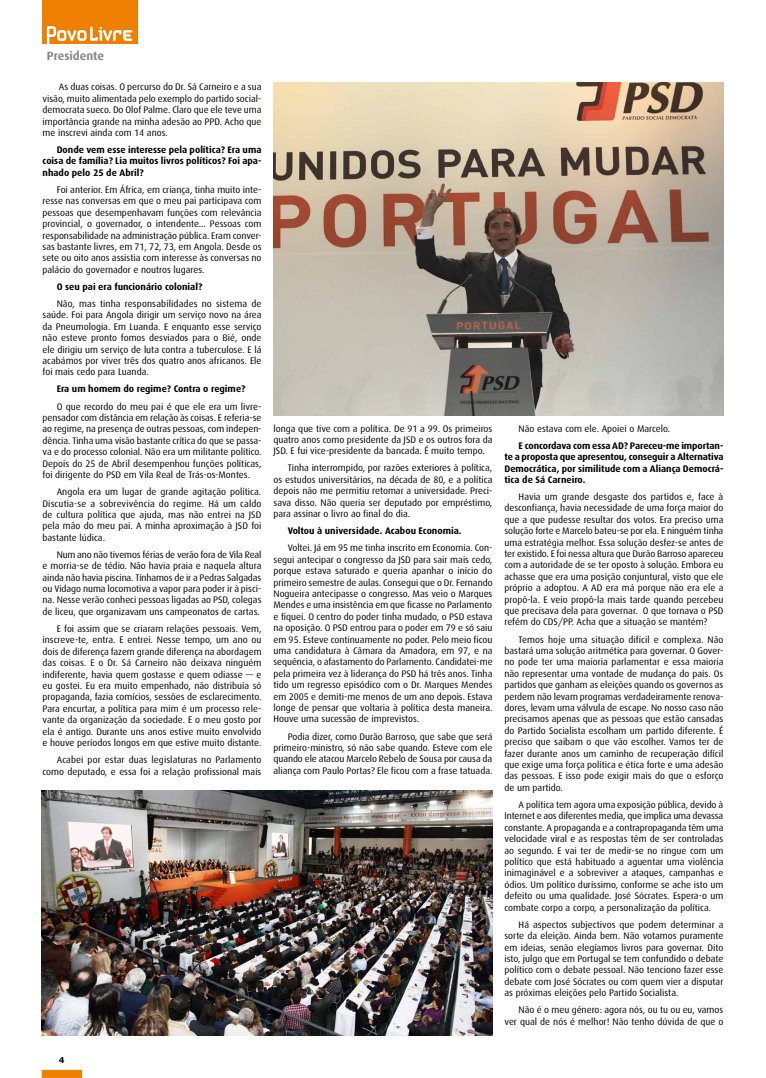
<style>
.page{position:relative;width:766px;height:1078px;background:#fff}
.page>*{position:absolute;margin:0;border:0;box-sizing:border-box;transform-origin:0 0}
.t1{font:700 12px "Dax";color:#87888a}
.t2{font:9.5px/11.4px "Dax";color:#000;text-align:justify}
.t3{font:700 9.5px/11.4px "Dax";color:#000;text-align:justify}
.t4{font:700 8px "Verdana";color:#000}
</style>
<div class="page">
<div style="left:42px;top:1069px;width:40px;height:8px;background:#ee7f00;border:1px solid #ee7f00"></div>
<img style="left:273px;top:83px;width:450px;height:332px">
<img style="left:41px;top:790px;width:451px;height:245px">
<div style="left:43px;top:0;width:95px;height:44px;background:#ee7f00"></div>
<svg style="left:47px;top:26px;width:85px;height:18px"></svg>
<p class="t1" style="left:47px;top:49px;width:59px">Presidente</p>
<p class="t2" style="left:43px;top:81px;width:220px;text-indent:16px">As duas coisas. O percurso do Dr. Sá Carneiro e a sua visão, muito alimentada pelo exemplo do partido social&shy;democrata sueco. Do Olof Palme. Claro que ele teve uma importância grande na minha adesão ao PPD. Acho que me inscrevi ainda com 14 anos.</p>
<p class="t3" style="left:43px;top:144px;width:220px;text-indent:14px">Donde vem esse interesse pela política? Era uma coisa de família? Lia muitos livros políticos? Foi apa&shy;nhado pelo 25 de Abril?</p>
<p class="t2" style="left:43px;top:184px;width:220px;text-indent:14px">Foi anterior. Em África, em criança, tinha muito inte&shy;resse nas conversas em que o meu pai participava com pessoas que desempenhavam funções com relevância provincial, o governador, o intendente... Pessoas com responsabilidade na administração pública. Eram conver&shy;sas bastante livres, em 71, 72, 73, em Angola. Desde os sete ou oito anos assistia com interesse às conversas no palácio do governador e noutros lugares.</p>
<p class="t3" style="left:57px;top:281px;width:147px">O seu pai era funcionário colonial?</p>
<p class="t2" style="left:43px;top:298px;width:220px;text-indent:14px">Não, mas tinha responsabilidades no sistema de saúde. Foi para Angola dirigir um serviço novo na área da Pneumologia. Em Luanda. E enquanto esse serviço não esteve pronto fomos desviados para o Bié, onde ele dirigiu um serviço de luta contra a tuberculose. E lá acabámos por viver três dos quatro anos africanos. Ele foi mais cedo para Luanda.</p>
<p class="t3" style="left:57px;top:383px;width:190px">Era um homem do regime? Contra o regime?</p>
<p class="t2" style="left:43px;top:400px;width:220px;text-indent:14px">O que recordo do meu pai é que ele era um livre&shy;pensador com distância em relação às coisas. E referia-se ao regime, na presença de outras pessoas, com indepen&shy;dência. Tinha uma visão bastante crítica do que se passa&shy;va e do processo colonial. Não era um militante político.<br>Depois do 25 de Abril desempenhou funções políticas, foi dirigente do PSD em Vila Real de Trás-os-Montes.</p>
<p class="t2" style="left:43px;top:486px;width:220px;text-indent:14px">Angola era um lugar de grande agitação política.<br>Discutia-se a sobrevivência do regime. Há um caldo de cultura política que ajuda, mas não entrei na JSD pela mão do meu pai. A minha aproximação à JSD foi bastante lúdica.</p>
<p class="t2" style="left:43px;top:549px;width:220px;text-indent:14px">Num ano não tivemos férias de verão fora de Vila Real e morria-se de tédio. Não havia praia e naquela altura ainda não havia piscina. Tínhamos de ir a Pedras Salgadas ou Vidago numa locomotiva a vapor para poder ir à pisci&shy;na. Nesse verão conheci pessoas ligadas ao PSD, colegas de liceu, que organizavam uns campeonatos de cartas.</p>
<p class="t2" style="left:43px;top:623px;width:220px;text-indent:14px">E foi assim que se criaram relações pessoais. Vem, inscreve-te, entra. E entrei. Nesse tempo, um ano ou dois de diferença fazem grande diferença na abordagem das coisas. E o Dr. Sá Carneiro não deixava ninguém indiferente, havia quem gostasse e quem odiasse — e eu gostei. Eu era muito empenhado, não distribuía só propaganda, fazia comícios, sessões de esclarecimento.<br>Para encurtar, a política para mim é um processo rele&shy;vante da organização da sociedade. E o meu gosto por ela é antigo. Durante uns anos estive muito envolvido e houve períodos longos em que estive muito distante.</p>
<p class="t2" style="left:43px;top:754px;width:220px;text-align:right">Acabei por estar duas legislaturas no Parlamento como deputado, e essa foi a relação profissional mais</p>
<p class="t2" style="left:273px;top:422px;width:220px">longa que tive com a política. De 91 a 99. Os primeiros quatro anos como presidente da JSD e os outros fora da JSD. E fui vice-presidente da bancada. É muito tempo.</p>
<p class="t2" style="left:273px;top:462px;width:220px;text-indent:14px">Tinha interrompido, por razões exteriores à política, os estudos universitários, na década de 80, e a política depois não me permitiu retomar a universidade. Preci&shy;sava disso. Não queria ser deputado por empréstimo, para assinar o livro ao final do dia.</p>
<p class="t3" style="left:287px;top:525px;width:175px">Voltou à universidade. Acabou Economia.</p>
<p class="t2" style="left:273px;top:542px;width:220px;text-indent:14px">Voltei. Já em 95 me tinha inscrito em Economia. Con&shy;segui antecipar o congresso da JSD para sair mais cedo, porque estava saturado e queria apanhar o início do primeiro semestre de aulas. Consegui que o Dr. Fernando Nogueira antecipasse o congresso. Mas veio o Marques Mendes e uma insistência em que ficasse no Parlamento e fiquei. O centro do poder tinha mudado, o PSD estava na oposição. O PSD entrou para o poder em 79 e só saiu em 95. Esteve continuamente no poder. Pelo meio ficou uma candidatura à Câmara da Amadora, em 97, e na sequência, o afastamento do Parlamento. Candidatei-me pela primeira vez à liderança do PSD há três anos. Tinha tido um regresso episódico com o Dr. Marques Mendes em 2005 e demiti-me menos de um ano depois. Estava longe de pensar que voltaria à política desta maneira.<br>Houve uma sucessão de imprevistos.</p>
<p class="t2" style="left:273px;top:730px;width:220px;text-indent:14px">Podia dizer, como Durão Barroso, que sabe que será primeiro-ministro, só não sabe quando. Esteve com ele quando ele atacou Marcelo Rebelo de Sousa por causa da aliança com Paulo Portas? Ele ficou com a frase tatuada.</p>
<p class="t4" style="left:59px;top:1054px;width:7px">4</p>
<p class="t2" style="left:518px;top:422px;width:153px">Não estava com ele. Apoiei o Marcelo.</p>
<p class="t3" style="left:504px;top:439px;width:220px;text-indent:14px">E concordava com essa AD? Pareceu-me importan&shy;te a proposta que apresentou, conseguir a Alternativa Democrática, por similitude com a Aliança Democrá&shy;tica de Sá Carneiro.</p>
<p class="t2" style="left:504px;top:491px;width:220px;text-indent:14px">Havia um grande desgaste dos partidos e, face à desconfiança, havia necessidade de uma força maior do que a que pudesse resultar dos votos. Era preciso uma solução forte e Marcelo bateu-se por ela. E ninguém tinha uma estratégia melhor. Essa solução desfez-se antes de ter existido. E foi nessa altura que Durão Barroso apareceu com a autoridade de se ter oposto à solução. Embora eu achasse que era uma posição conjuntural, visto que ele próprio a adoptou. A AD era má porque não era ele a propô-la. E veio propô-la mais tarde quando percebeu que precisava dela para governar. O que tornava o PSD refém do CDS/PP. Acha que a situação se mantém?</p>
<p class="t2" style="left:504px;top:633px;width:220px;text-indent:14px">Temos hoje uma situação difícil e complexa. Não bastará uma solução aritmética para governar. O Gover&shy;no pode ter uma maioria parlamentar e essa maioria não representar uma vontade de mudança do país. Os partidos que ganham as eleições quando os governos as perdem não levam programas verdadeiramente renova&shy;dores, levam uma válvula de escape. No nosso caso não precisamos apenas que as pessoas que estão cansadas do Partido Socialista escolham um partido diferente. É preciso que saibam o que vão escolher. Vamos ter de fazer durante anos um caminho de recuperação difícil que exige uma força política e ética forte e uma adesão das pessoas. E isso pode exigir mais do que o esforço de um partido.</p>
<p class="t2" style="left:504px;top:798px;width:220px;text-indent:14px">A política tem agora uma exposição pública, devido à Internet e aos diferentes media, que implica uma devassa constante. A propaganda e a contrapropaganda têm uma velocidade viral e as respostas têm de ser controladas ao segundo. E vai ter de medir-se no ringue com um político que está habituado a aguentar uma violência inimaginável e a sobreviver a ataques, campanhas e ódios. Um político duríssimo, conforme se ache isto um defeito ou uma qualidade. José Sócrates. Espera-o um combate corpo a corpo, a personalização da política.</p>
<p class="t2" style="left:504px;top:918px;width:220px;text-indent:14px">Há aspectos subjectivos que podem determinar a sorte da eleição. Ainda bem. Não votamos puramente em ideias, senão elegíamos livros para governar. Dito isto, julgo que em Portugal se tem confundido o debate político com o debate pessoal. Não tenciono fazer esse debate com José Sócrates ou com quem vier a disputar as próximas eleições pelo Partido Socialista.</p>
<p class="t2" style="left:504px;top:1004px;width:220px;text-align:right">Não é o meu género: agora nós, ou tu ou eu, vamos ver qual de nós é melhor! Não tenho dúvida de que o</p>
</div>
